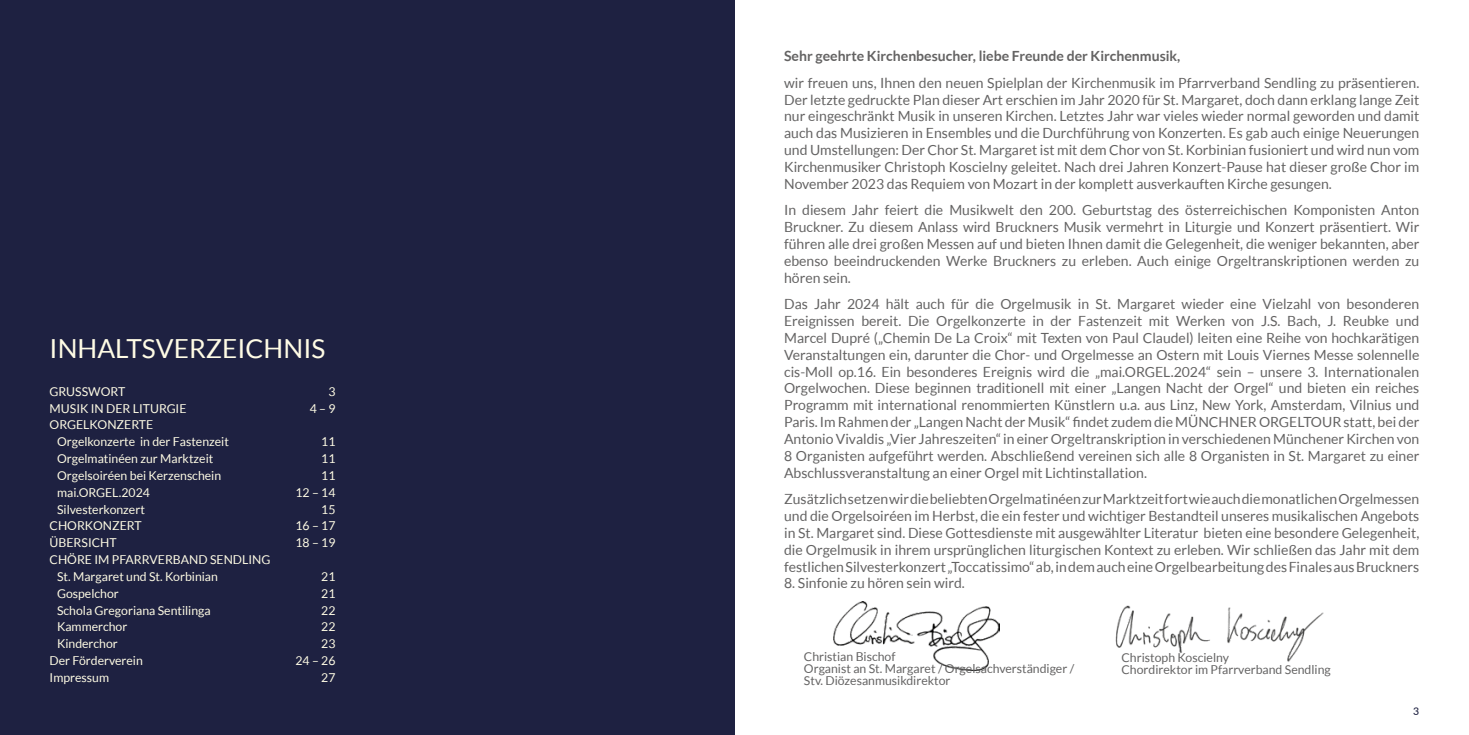
<style>
.page{position:relative;width:1469px;height:735px;background:#fff}
.page>*{position:absolute;margin:0;border:0;box-sizing:border-box;transform-origin:0 0}
.t1{font:26.25px "Lato";color:#fffce5}
.t2{font:14px/16.8px "Lato";color:#646363;text-align:justify}
.t3{font:700 14px "Lato";color:#646363}
.t4{font:12.25px/16.8px "Lato";color:#fffce5}
.t5{font:12.25px/12.2px "Lato";color:#646363}
.t6{font:500 10.5px "Lato";color:#1e2141}
</style>
<div class="page">
<div style="left:0;top:0;width:734px;height:734px;background:#1e2141"></div>
<img style="left:833px;top:601px;width:166px;height:69px">
<img style="left:1115px;top:605px;width:209px;height:57px">
<h1 class="t1" style="left:50px;top:333px;width:277px">INHALTSVERZEICHNIS</h1>
<p class="t4" style="left:50px;top:382px;width:77px">GRUSSWORT</p>
<p class="t4" style="left:328px;top:382px;width:9px">3</p>
<p class="t4" style="left:50px;top:399px;width:138px">MUSIK IN DER LITURGIE</p>
<p class="t4" style="left:310px;top:399px;width:27px">4 – 9</p>
<p class="t4" style="left:57px;top:416px;width:173px;text-indent:-7px">ORGELKONZERTE<br>Orgelkonzerte in der Fastenzeit</p>
<p class="t4" style="left:321px;top:433px;width:16px">11</p>
<p class="t4" style="left:57px;top:450px;width:158px">Orgelmatinéen zur Marktzeit</p>
<p class="t4" style="left:321px;top:450px;width:16px">11</p>
<p class="t4" style="left:57px;top:467px;width:166px">Orgelsoiréen bei Kerzenschein</p>
<p class="t4" style="left:321px;top:467px;width:16px">11</p>
<p class="t4" style="left:57px;top:483px;width:94px">mai.ORGEL.2024</p>
<p class="t4" style="left:295px;top:483px;width:41px">12 – 14</p>
<p class="t4" style="left:57px;top:500px;width:89px">Silvesterkonzert</p>
<p class="t4" style="left:321px;top:500px;width:16px">15</p>
<p class="t4" style="left:50px;top:517px;width:94px">CHORKONZERT</p>
<p class="t4" style="left:295px;top:517px;width:41px">16 – 17</p>
<p class="t4" style="left:50px;top:534px;width:69px">ÜBERSICHT</p>
<p class="t4" style="left:295px;top:534px;width:41px">18 – 19</p>
<p class="t4" style="left:57px;top:551px;width:215px;text-indent:-7px">CHÖRE IM PFARRVERBAND SENDLING<br>St. Margaret und St. Korbinian</p>
<p class="t4" style="left:321px;top:567px;width:16px">21</p>
<p class="t4" style="left:57px;top:584px;width:63px">Gospelchor</p>
<p class="t4" style="left:321px;top:584px;width:16px">21</p>
<p class="t4" style="left:57px;top:601px;width:155px">Schola Gregoriana Sentilinga</p>
<p class="t4" style="left:321px;top:601px;width:16px">22</p>
<p class="t4" style="left:57px;top:618px;width:72px">Kammerchor</p>
<p class="t4" style="left:321px;top:618px;width:16px">22</p>
<p class="t4" style="left:57px;top:635px;width:62px">Kinderchor</p>
<p class="t4" style="left:321px;top:635px;width:16px">23</p>
<p class="t4" style="left:50px;top:651px;width:95px">Der Förderverein</p>
<p class="t4" style="left:295px;top:651px;width:41px">24 – 26</p>
<p class="t4" style="left:50px;top:668px;width:61px">Impressum</p>
<p class="t4" style="left:321px;top:668px;width:16px">27</p>
<p class="t3" style="left:784px;top:48px;width:398px">Sehr geehrte Kirchenbesucher, liebe Freunde der Kirchenmusik,</p>
<p class="t2" style="left:784px;top:74px;width:637px">wir freuen uns, Ihnen den neuen Spielplan der Kirchenmusik im Pfarrverband Sendling zu präsentieren.<br>Der letzte gedruckte Plan dieser Art erschien im Jahr 2020 für St. Margaret, doch dann erklang lange Zeit nur eingeschränkt Musik in unseren Kirchen. Letztes Jahr war vieles wieder normal geworden und damit auch das Musizieren in Ensembles und die Durchführung von Konzerten. Es gab auch einige Neuerungen und Umstellungen: Der Chor St. Margaret ist mit dem Chor von St. Korbinian fusioniert und wird nun vom Kirchenmusiker Christoph Koscielny geleitet. Nach drei Jahren Konzert-Pause hat dieser große Chor im November 2023 das Requiem von Mozart in der komplett ausverkauften Kirche gesungen.</p>
<p class="t2" style="left:784px;top:202px;width:637px">In diesem Jahr feiert die Musikwelt den 200. Geburtstag des österreichischen Komponisten Anton Bruckner. Zu diesem Anlass wird Bruckners Musik vermehrt in Liturgie und Konzert präsentiert. Wir führen alle drei großen Messen auf und bieten Ihnen damit die Gelegenheit, die weniger bekannten, aber ebenso beeindruckenden Werke Bruckners zu erleben. Auch einige Orgeltranskriptionen werden zu hören sein.</p>
<p class="t2" style="left:784px;top:295px;width:637px">Das Jahr 2024 hält auch für die Orgelmusik in St. Margaret wieder eine Vielzahl von besonderen Ereignissen bereit. Die Orgelkonzerte in der Fastenzeit mit Werken von J.S. Bach, J. Reubke und Marcel Dupré („Chemin De La Croix“ mit Texten von Paul Claudel) leiten eine Reihe von hochkarätigen Veranstaltungen ein, darunter die Chor- und Orgelmesse an Ostern mit Louis Viernes Messe solennelle cis-Moll op.16. Ein besonderes Ereignis wird die „mai.ORGEL.2024“ sein – unsere 3. Internationalen Orgelwochen. Diese beginnen traditionell mit einer „Langen Nacht der Orgel“ und bieten ein reiches Programm mit international renommierten Künstlern u.a. aus Linz, New York, Amsterdam, Vilnius und Paris. Im Rahmen der „Langen Nacht der Musik“ findet zudem die MÜNCHNER ORGELTOUR statt, bei der Antonio Vivaldis „Vier Jahreszeiten“ in einer Orgeltranskription in verschiedenen Münchener Kirchen von 8 Organisten aufgeführt werden. Abschließend vereinen sich alle 8 Organisten in St. Margaret zu einer Abschlussveranstaltung an einer Orgel mit Lichtinstallation.</p>
<p class="t2" style="left:784px;top:490px;width:637px">Zusätzlich setzen wir die beliebten Orgelmatinéen zur Marktzeit fort wie auch die monatlichen Orgelmessen und die Orgelsoiréen im Herbst, die ein fester und wichtiger Bestandteil unseres musikalischen Angebots in St. Margaret sind. Diese Gottesdienste mit ausgewählter Literatur bieten eine besondere Gelegenheit, die Orgelmusik in ihrem ursprünglichen liturgischen Kontext zu erleben. Wir schließen das Jahr mit dem festlichen Silvesterkonzert „Toccatissimo“ ab, in dem auch eine Orgelbearbeitung des Finales aus Bruckners</p>
<p class="t2" style="left:784px;top:574px;width:182px">8. Sinfonie zu hören sein wird.</p>
<p class="t5" style="left:804px;top:649px;width:272px">Christian Bischof<br>Organist an St. Margaret / Orgelsachverständiger /<br>Stv. Diözesanmusikdirektor</p>
<p class="t5" style="left:1121px;top:651px;width:211px">Christoph Koscielny<br>Chordirektor im Pfarrverband Sendling</p>
<p class="t6" style="left:1413px;top:703px;width:8px">3</p>
</div>
